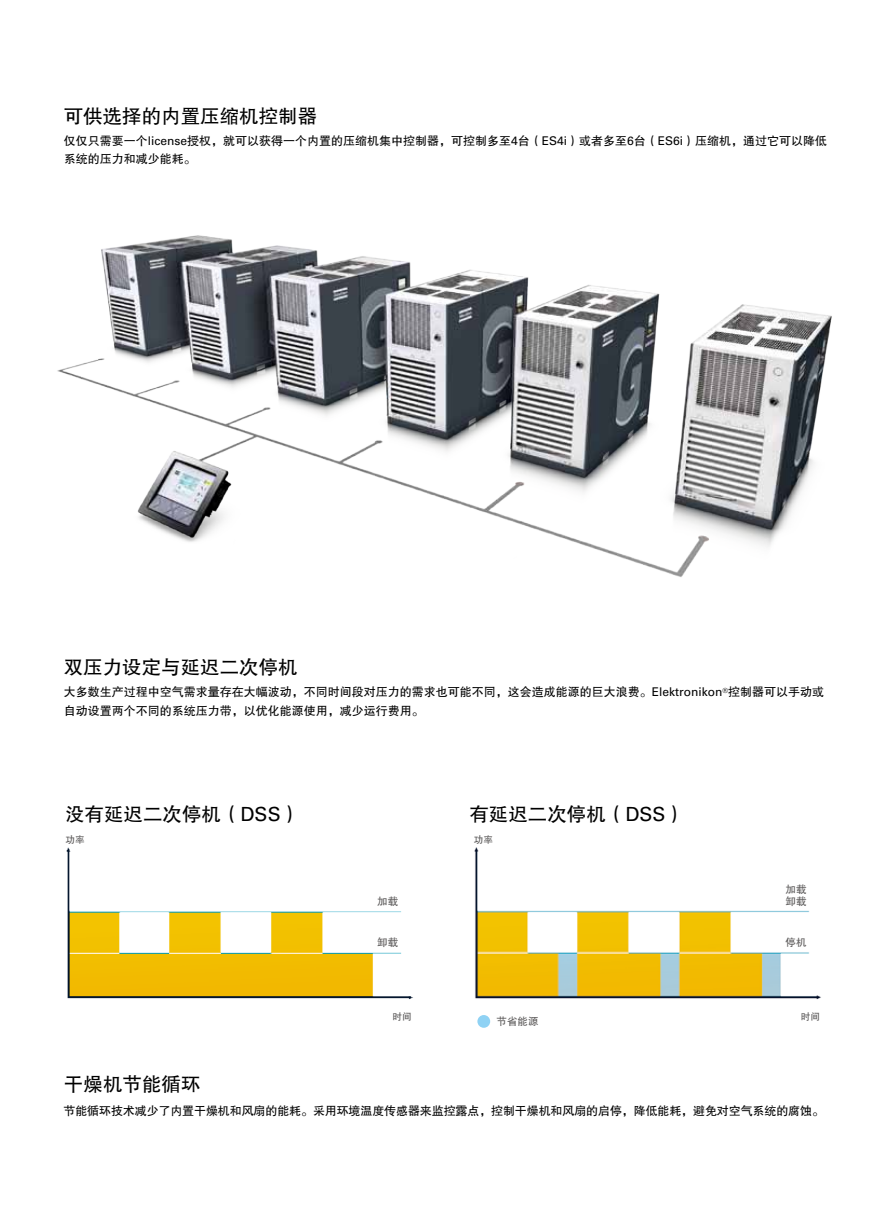
<style>
.page{position:relative;width:893px;height:1212px;background:#fff}
.page>*{position:absolute;margin:0;border:0;box-sizing:border-box;transform-origin:0 0}
.t1{font:19.5px "FZHTJW GB1 0";color:#000}
.t2{font:12px/18px "FZHTJW GB1 0";color:#000}
.t3{font:10.5px/12px "FZHTJW GB1 0";color:#595757}
.t4{font:9.6px "FZHTJW GB1 0";color:#595757}
.s1{font-family:"Univers LT Std"}
</style>
<div class="page">
<img style="left:66px;top:847px;width:347px;height:153px">
<img style="left:474px;top:847px;width:347px;height:153px">
<div style="left:477px;top:1015px;width:13px;height:13px;background:#8fd2f4;border-radius:50%"></div>
<img style="left:57px;top:235px;width:775px;height:342px">
<h1 class="t1" style="left:64px;top:105px;width:255px">可供选择的内置压缩机控制器</h1>
<p class="t2" style="left:64px;top:132px;width:765px">仅仅只需要一个<span class="s1">license</span>授权，就可以获得一个内置的压缩机集中控制器，可控制多至<span class="s1">4</span>台（<span class="s1">ES4i</span>）或者多至<span class="s1">6</span>台（<span class="s1">ES6i</span>）压缩机，通过它可以降低系统的压力和减少能耗。</p>
<h1 class="t1" style="left:64px;top:657px;width:235px">双压力设定与延迟二次停机</h1>
<p class="t2" style="left:64px;top:683px;width:762px">大多数生产过程中空气需求量存在大幅波动，不同时间段对压力的需求也可能不同，这会造成能源的巨大浪费。<span class="s1">Elektronikon</span><sup>®</sup>控制器可以手动或自动设置两个不同的系统压力带，以优化能源使用，减少运行费用。</p>
<h1 class="t1" style="left:65px;top:803px;width:237px">没有延迟二次停机（<span class="s1">DSS</span>）</h1>
<h1 class="t1" style="left:469px;top:803px;width:217px">有延迟二次停机（<span class="s1">DSS</span>）</h1>
<p class="t4" style="left:66px;top:834px;width:21px">功率</p>
<p class="t4" style="left:474px;top:834px;width:21px">功率</p>
<p class="t3" style="left:377px;top:896px;width:22px">加载</p>
<p class="t3" style="left:786px;top:884px;width:22px">加载卸载</p>
<p class="t3" style="left:377px;top:936px;width:22px">卸载</p>
<p class="t3" style="left:786px;top:936px;width:22px">停机</p>
<h1 class="t1" style="left:64px;top:1073px;width:138px">干燥机节能循环</h1>
<p class="t4" style="left:393px;top:1011px;width:21px">时间</p>
<p class="t4" style="left:801px;top:1011px;width:21px">时间</p>
<p class="t3" style="left:497px;top:1015px;width:43px">节省能源</p>
<p class="t2" style="left:64px;top:1102px;width:762px">节能循环技术减少了内置干燥机和风扇的能耗。采用环境温度传感器来监控露点，控制干燥机和风扇的启停，降低能耗，避免对空气系统的腐蚀。</p>
</div>
